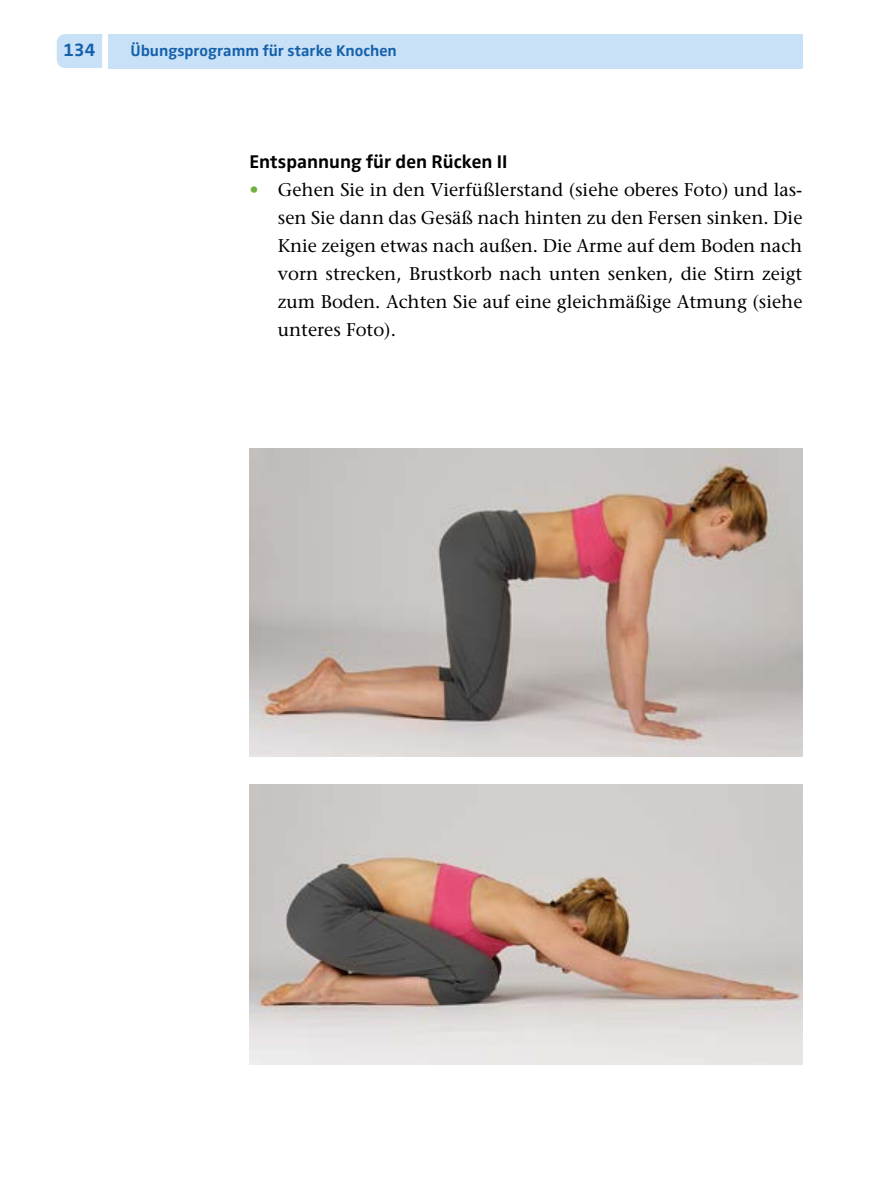
<style>
.page{position:relative;width:879px;height:1191px;background:#fff}
.page>*{position:absolute;margin:0;border:0;box-sizing:border-box;transform-origin:0 0}
.t1{font:700 19px "Zwo Pro";color:#000}
.t2{font:18.4px/28px "Stone Serif";color:#000;text-align:justify}
.t3{font:700 18.4px "Zwo Pro";color:#1560ab}
.t4{font:700 16px "Zwo Pro";color:#1560ab}
.s1{color:#70b13f}
</style>
<div class="page">
<div style="left:57px;top:34px;width:45px;height:34px;background:#c8e1f6"></div>
<div style="left:108px;top:34px;width:694px;height:34px;background:#c8e1f6"></div>
<img style="left:249px;top:448px;width:553px;height:308px">
<img style="left:249px;top:784px;width:553px;height:280px">
<p class="t3" style="left:63px;top:39px;width:33px">134</p>
<p class="t4" style="left:130px;top:41px;width:268px">Übungsprogramm für starke Knochen</p>
<p class="t1" style="left:249px;top:151px;width:260px">Entspannung für den Rücken II</p>
<p class="t2" style="left:278px;top:176px;width:526px;text-indent:-28px"><span class="s1">•</span> Gehen Sie in den Vierfüßlerstand (siehe oberes Foto) und las&shy;sen Sie dann das Gesäß nach hinten zu den Fersen sinken. Die Knie zeigen etwas nach außen. Die Arme auf dem Boden nach vorn strecken, Brustkorb nach unten senken, die Stirn zeigt zum Boden. Achten Sie auf eine gleichmäßige Atmung (siehe unteres Foto).</p>
</div>
